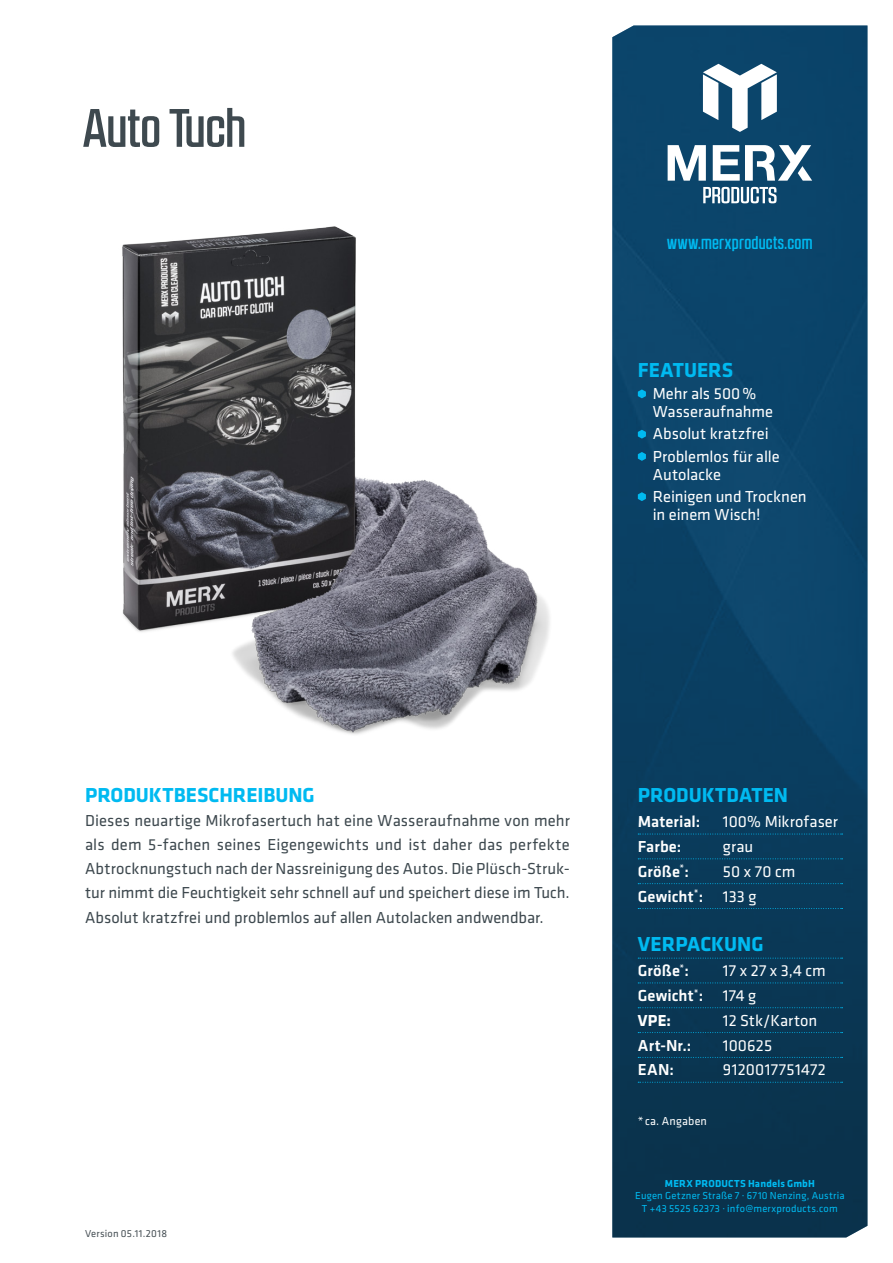
<style>
.page{position:relative;width:893px;height:1263px;background:#fff}
.page>*{position:absolute;margin:0;border:0;box-sizing:border-box;transform-origin:0 0}
.t1{font:500 54px "RB No 2.1 a";letter-spacing:-.005em;color:#3e494f}
.t2{font:700 21px "Klavika";color:#00baf1}
.t3{font:500 18px "RB No 2.1 a";letter-spacing:.015em;color:#00baf1}
.t4{font:16.5px/24px "Klavika";letter-spacing:-.005em;color:#3e494f;text-align:justify}
.t5{font:16.5px/18px "Klavika";color:#fff}
.t6{font:500 16.5px "Klavika";letter-spacing:.01em;color:#fff}
.t7{font:16.5px "Klavika";letter-spacing:.02em;color:#fff}
.t8{font:700 16.5px "Klavika";color:#fff}
.t9{font:12px "Klavika";letter-spacing:.015em;color:#fff}
.t10{font:10.5px/12.6px "Klavika";letter-spacing:.02em;color:#00baf1;text-align:center}
.t11{font:700 10.5px "Klavika";letter-spacing:.02em;color:#00baf1}
.t12{font:10.5px "Klavika";letter-spacing:.02em;color:#475055}
.s1{font-weight:400}
</style>
<div class="page">
<img style="left:612px;top:26px;width:255px;height:1211px">
<img style="left:122px;top:226px;width:428px;height:509px">
<svg style="left:638px;top:389px;width:8px;height:9px"></svg>
<svg style="left:638px;top:430px;width:8px;height:8px"></svg>
<svg style="left:638px;top:452px;width:8px;height:9px"></svg>
<svg style="left:638px;top:492px;width:8px;height:9px"></svg>
<svg style="left:638px;top:834px;width:205px;height:1px"></svg>
<svg style="left:638px;top:858px;width:205px;height:1px"></svg>
<svg style="left:638px;top:883px;width:205px;height:1px"></svg>
<svg style="left:638px;top:908px;width:205px;height:1px"></svg>
<svg style="left:638px;top:958px;width:205px;height:1px"></svg>
<svg style="left:638px;top:982px;width:205px;height:1px"></svg>
<svg style="left:638px;top:1007px;width:205px;height:1px"></svg>
<svg style="left:638px;top:1032px;width:205px;height:1px"></svg>
<svg style="left:638px;top:1057px;width:205px;height:1px"></svg>
<svg style="left:638px;top:1082px;width:205px;height:1px"></svg>
<svg style="left:703px;top:64px;width:74px;height:68px"></svg>
<svg style="left:703px;top:187px;width:73px;height:16px"></svg>
<svg style="left:668px;top:145px;width:38px;height:36px"></svg>
<svg style="left:713px;top:145px;width:99px;height:36px"></svg>
<p class="t1" style="left:83px;top:97px;width:165px">Auto Tuch</p>
<p class="t3" style="left:667px;top:232px;width:147px">www.merxproducts.com</p>
<p class="t2" style="left:638px;top:355px;width:97px">FEATUERS</p>
<p class="t5" style="left:653px;top:384px;width:122px">Mehr als 500%<br>Wasseraufnahme</p>
<p class="t5" style="left:653px;top:424px;width:118px">Absolut kratzfrei</p>
<p class="t5" style="left:653px;top:446px;width:128px">Problemlos für alle<br>Autolacke</p>
<p class="t5" style="left:653px;top:487px;width:155px">Reinigen und Trocknen in einem Wisch!</p>
<p class="t2" style="left:85px;top:780px;width:231px">PRODUKTBESCHREIBUNG</p>
<p class="t4" style="left:85px;top:808px;width:486px">Dieses neuartige Mikrofasertuch hat eine Wasseraufnahme von mehr als dem 5-fachen seines Eigengewichts und ist daher das perfekte Abtrocknungstuch nach der Nassreinigung des Autos. Die Plüsch-Struk&shy;tur nimmt die Feuchtigkeit sehr schnell auf und speichert diese im Tuch.<br>Absolut kratzfrei und problemlos auf allen Autolacken andwendbar.</p>
<p class="t12" style="left:85px;top:1227px;width:84px">Version 05.11.2018</p>
<p class="t2" style="left:638px;top:780px;width:152px">PRODUKTDATEN</p>
<p class="t6" style="left:638px;top:811px;width:64px">Material:</p>
<p class="t5" style="left:723px;top:812px;width:116px">100% Mikrofaser</p>
<p class="t6" style="left:638px;top:835px;width:45px">Farbe:</p>
<p class="t5" style="left:723px;top:837px;width:32px">grau</p>
<p class="t6" style="left:638px;top:860px;width:53px">Größe<sup>*</sup>:</p>
<p class="t5" style="left:723px;top:862px;width:74px">50 x 70 cm</p>
<p class="t6" style="left:638px;top:885px;width:120px">Gewicht<sup>*</sup>: <span class="s1">133 g</span></p>
<p class="t2" style="left:638px;top:929px;width:127px">VERPACKUNG</p>
<p class="t6" style="left:638px;top:959px;width:53px">Größe<sup>*</sup>:</p>
<p class="t5" style="left:723px;top:961px;width:105px">17 x 27 x 3,4 cm</p>
<p class="t6" style="left:638px;top:984px;width:120px">Gewicht<sup>*</sup>: <span class="s1">174 g</span></p>
<p class="t8" style="left:638px;top:1008px;width:35px">VPE:</p>
<p class="t5" style="left:723px;top:1011px;width:96px">12 Stk/Karton</p>
<p class="t6" style="left:638px;top:1034px;width:55px">Art-Nr.:</p>
<p class="t5" style="left:723px;top:1036px;width:51px">100625</p>
<p class="t6" style="left:638px;top:1059px;width:38px">EAN:</p>
<p class="t7" style="left:723px;top:1059px;width:105px">9120017751472</p>
<p class="t9" style="left:638px;top:1113px;width:71px">* ca. Angaben</p>
<p class="t11" style="left:665px;top:1176px;width:151px">MERX PRODUCTS Handels GmbH</p>
<p class="t10" style="left:635px;top:1189px;width:211px">Eugen Getzner Straße 7 · 6710 Nenzing, Austria<br>T +43 5525 62373 · info@merxproducts.com</p>
</div>
